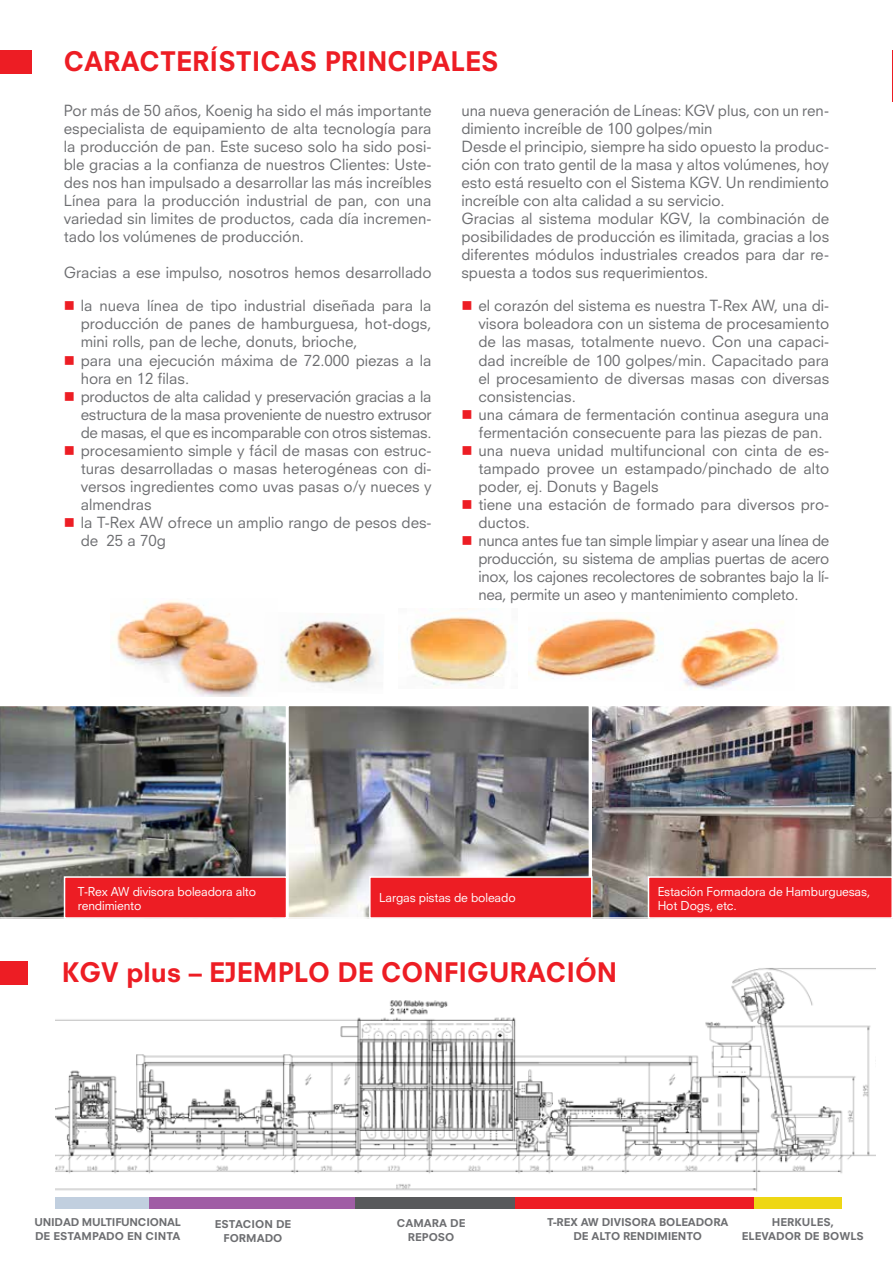
<style>
.page{position:relative;width:893px;height:1263px;background:#fff}
.page>*{position:absolute;margin:0;border:0;box-sizing:border-box;transform-origin:0 0}
.t1{font:800 26.25px "Neuzeit S";color:#ed1d24}
.t2{font:15px/18px "Neuzeit S";color:#6d6e71}
.t3{font:12px/14.4px "Neuzeit S";letter-spacing:-.01em;color:#fff}
.t4{font:800 10.5px/14.4px "Neuzeit S";letter-spacing:-.01em;color:#6d6e71;text-align:center;scale:1.05 1}
</style>
<div class="page">
<img style="left:0;top:706px;width:286px;height:213px">
<img style="left:290px;top:708px;width:297px;height:208px">
<div style="left:287px;top:705px;width:303px;height:214px;border:2px solid #fff"></div>
<img style="left:593px;top:708px;width:297px;height:208px">
<div style="left:590px;top:705px;width:303px;height:214px;border:2px solid #fff"></div>
<div style="left:0;top:50px;width:32px;height:24px;background:#ed1d24"></div>
<div style="left:64px;top:876px;width:223px;height:43px;background:#ed1d24;border:2px solid #fff"></div>
<div style="left:369px;top:876px;width:224px;height:43px;background:#ed1d24;border:2px solid #fff"></div>
<div style="left:648px;top:877px;width:244px;height:41px;background:#ed1d24"></div>
<div style="left:648px;top:876px;width:245px;height:43px;border:2px solid #fff"></div>
<img style="left:56px;top:968px;width:820px;height:224px">
<div style="left:514px;top:1197px;width:240px;height:12px;background:#ed1d24"></div>
<div style="left:355px;top:1197px;width:159px;height:12px;background:#58595b"></div>
<div style="left:149px;top:1197px;width:206px;height:12px;background:#a05da5"></div>
<div style="left:56px;top:1197px;width:93px;height:12px;background:#c1cfdf"></div>
<div style="left:754px;top:1197px;width:88px;height:12px;background:#eed714"></div>
<div style="left:0;top:961px;width:28px;height:24px;background:#ed1d24"></div>
<img style="left:281px;top:621px;width:102px;height:67px">
<img style="left:409px;top:608px;width:104px;height:80px">
<img style="left:529px;top:617px;width:134px;height:62px">
<img style="left:680px;top:621px;width:104px;height:69px">
<img style="left:115px;top:600px;width:144px;height:96px">
<hr style="left:892px;top:50px;width:1px;height:52px;background:#ed1d24">
<h1 class="t1" style="left:64px;top:45px;width:436px">CARACTERÍSTICAS PRINCIPALES</h1>
<p class="t2" style="left:64px;top:101px;width:369px;text-align:justify">Por más de 50 años, Koenig ha sido el más importante especialista de equipamiento de alta tecnología para la producción de pan. Este suceso solo ha sido posi&shy;ble gracias a la confianza de nuestros Clientes: Uste&shy;des nos han impulsado a desarrollar las más increíbles Línea para la producción industrial de pan, con una variedad sin limites de productos, cada día incremen&shy;tado los volúmenes de producción.</p>
<p class="t2" style="left:64px;top:263px;width:369px">Gracias a ese impulso, nosotros hemos desarrollado</p>
<p class="t2" style="left:461px;top:101px;width:369px">una nueva generación de Líneas: KGV plus, con un ren&shy;dimiento increíble de 100 golpes/min<br>Desde el principio, siempre ha sido opuesto la produc&shy;ción con trato gentil de la masa y altos volúmenes, hoy esto está resuelto con el Sistema KGV. Un rendimiento increíble con alta calidad a su servicio.<br>Gracias al sistema modular KGV, la combinación de posibilidades de producción es ilimitada, gracias a los diferentes módulos industriales creados para dar re&shy;spuesta a todos sus requerimientos.</p>
<p class="t2" style="left:81px;top:297px;width:352px">la nueva línea de tipo industrial diseñada para la producción de panes de hamburguesa, hot-dogs, mini rolls, pan de leche, donuts, brioche,<br>para una ejecución máxima de 72.000 piezas a la hora en 12 filas.<br>productos de alta calidad y preservación gracias a la estructura de la masa proveniente de nuestro extrusor de masas, el que es incomparable con otros sistemas. procesamiento simple y fácil de masas con estruc&shy;turas desarrolladas o masas heterogéneas con di&shy;versos ingredientes como uvas pasas o/y nueces y almendras<br>la T-Rex AW ofrece un amplio rango de pesos des&shy;de 25 a 70g</p>
<p class="t2" style="left:478px;top:297px;width:352px">el corazón del sistema es nuestra T-Rex AW, una di&shy;visora boleadora con un sistema de procesamiento de las masas, totalmente nuevo. Con una capaci&shy;dad increíble de 100 golpes/min. Capacitado para el procesamiento de diversas masas con diversas consistencias.<br>una cámara de fermentación continua asegura una fermentación consecuente para las piezas de pan. una nueva unidad multifuncional con cinta de es&shy;tampado provee un estampado/pinchado de alto poder, ej. Donuts y Bagels<br>tiene una estación de formado para diversos pro&shy;ductos.<br>nunca antes fue tan simple limpiar y asear una línea de producción, su sistema de amplias puertas de acero inox, los cajones recolectores de sobrantes bajo la lí&shy;nea, permite un aseo y mantenimiento completo.</p>
<p class="t3" style="left:78px;top:884px;width:180px">T-Rex AW divisora boleadora alto rendimiento</p>
<p class="t3" style="left:379px;top:890px;width:138px">Largas pistas de boleado</p>
<p class="t3" style="left:658px;top:884px;width:214px">Estación Formadora de Hamburguesas,<br>Hot Dogs, etc.</p>
<h1 class="t1" style="left:62px;top:956px;width:557px">KGV plus – EJEMPLO DE CONFIGURACIÓN</h1>
<p class="t4" style="left:34px;top:1214px;width:141px;text-align:left">UNIDAD MULTIFUNCIONAL<br>DE ESTAMPADO EN CINTA</p>
<p class="t4" style="left:742px;top:1214px;width:118px">HERKULES,<br>ELEVADOR DE BOWLS</p>
<p class="t4" style="left:547px;top:1214px;width:174px">T-REX AW DIVISORA BOLEADORA<br>DE ALTO RENDIMIENTO</p>
<p class="t4" style="left:397px;top:1215px;width:67px">CAMARA DE<br>REPOSO</p>
<p class="t4" style="left:215px;top:1216px;width:74px">ESTACION DE<br>FORMADO</p>
</div>
